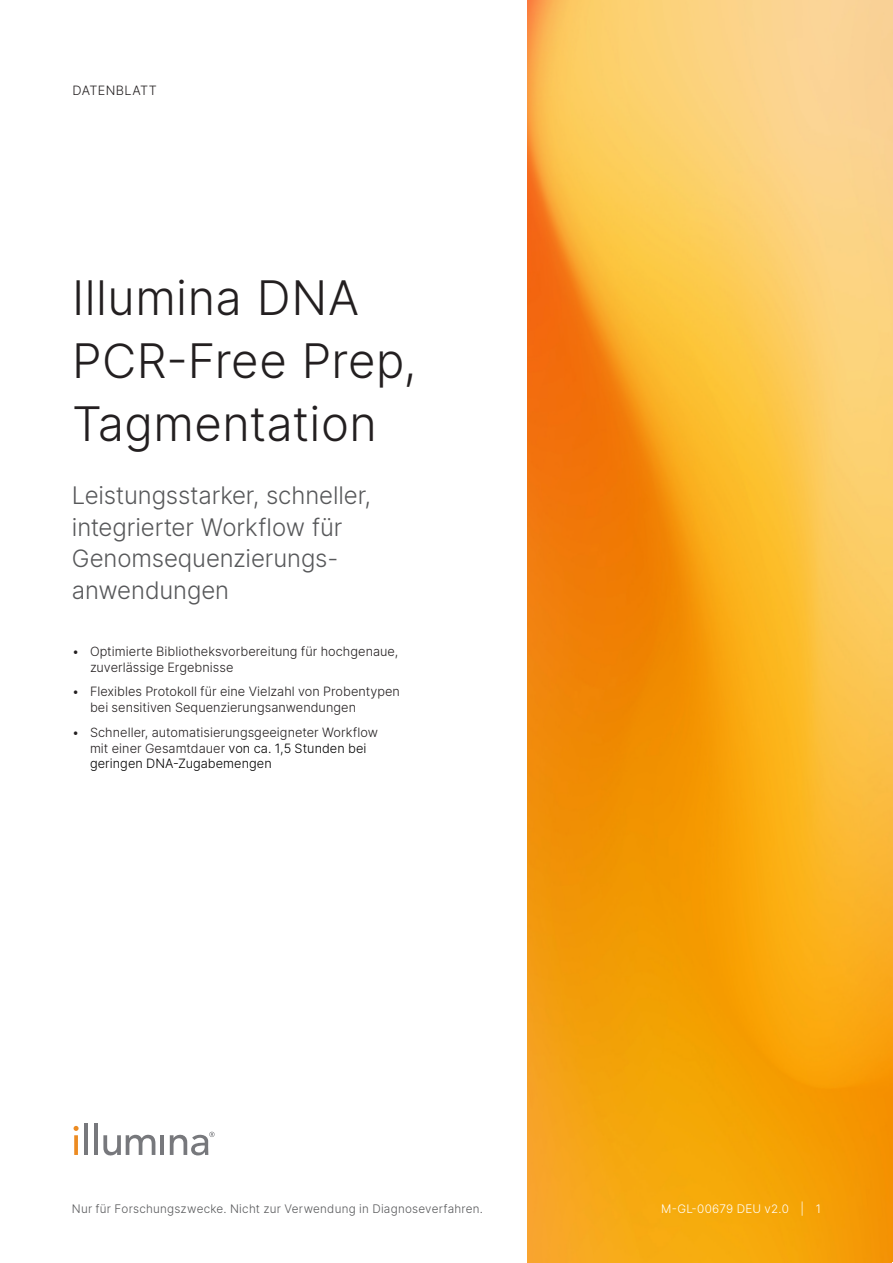
<style>
.page{position:relative;width:893px;height:1263px;background:#fff}
.page>*{position:absolute;margin:0;border:0;box-sizing:border-box;transform-origin:0 0}
.Title{font:300 47.25px/63px "Inter";letter-spacing:.01em;color:#231f20}
.Subtitle{font:300 24px/31.5px "Inter";letter-spacing:-.005em;color:#57585a}
.zz_Document_Type___Segment{font:300 12.75px/15.8px "Inter";letter-spacing:.005em;color:#231f20}
.zz_Document_Type___Segment-2{font:300 12.75px "Inter";letter-spacing:.025em;color:#231f20}
.zz_For_Research_Only{font:300 11.7px "Inter";letter-spacing:.025em;color:#57585a}
.zz_Pub_Number{font:300 11.7px "Inter";letter-spacing:.025em;color:#fff}
.s1{color:#000}
</style>
<div class="page">
<img style="left:527px;top:0;width:366px;height:1263px">
<svg style="left:74px;top:1135px;width:4px;height:20px"></svg>
<hr style="left:84px;top:1123px;width:4px;height:32px;background:#77787c">
<hr style="left:94px;top:1123px;width:4px;height:32px;background:#77787c">
<svg style="left:103px;top:1135px;width:52px;height:21px"></svg>
<hr style="left:161px;top:1135px;width:3px;height:20px;background:#77787c">
<svg style="left:74px;top:1126px;width:5px;height:5px"></svg>
<svg style="left:170px;top:1132px;width:45px;height:23px"></svg>
<p class="zz_Document_Type___Segment-2" style="left:73px;top:81px;width:86px">DATENBLATT</p>
<p class="Title" style="left:72px;top:266px;width:346px">Illumina DNA<br>PCR-Free Prep,<br>Tagmentation</p>
<p class="Subtitle" style="left:72px;top:479px;width:301px">Leistungsstarker, schneller, integrierter Workflow für<br>Genomsequenzierungs&shy;anwendungen</p>
<p class="zz_Document_Type___Segment" style="left:90px;top:643px;width:310px;text-indent:-18px">• Optimierte Bibliotheksvorbereitung für hochgenaue, zuverlässige Ergebnisse</p>
<p class="zz_Document_Type___Segment" style="left:90px;top:684px;width:312px;text-indent:-18px">• Flexibles Protokoll für eine Vielzahl von Probentypen bei sensitiven Sequenzierungsanwendungen</p>
<p class="zz_Document_Type___Segment" style="left:90px;top:724px;width:290px;text-indent:-18px">• Schneller, automatisierungsgeeigneter Workflow mit einer Gesamtdauer <span class="s1">von ca. 1,5 Stunden bei geringen DNA-Zugabemengen</span></p>
<p class="zz_For_Research_Only" style="left:72px;top:1200px;width:413px">Nur für Forschungszwecke. Nicht zur Verwendung in Diagnoseverfahren.</p>
<p class="zz_Pub_Number" style="left:661px;top:1200px;width:129px">M-GL-00679 DEU v2.0</p>
<p class="zz_Pub_Number" style="left:800px;top:1200px;width:22px">| 1</p>
</div>
